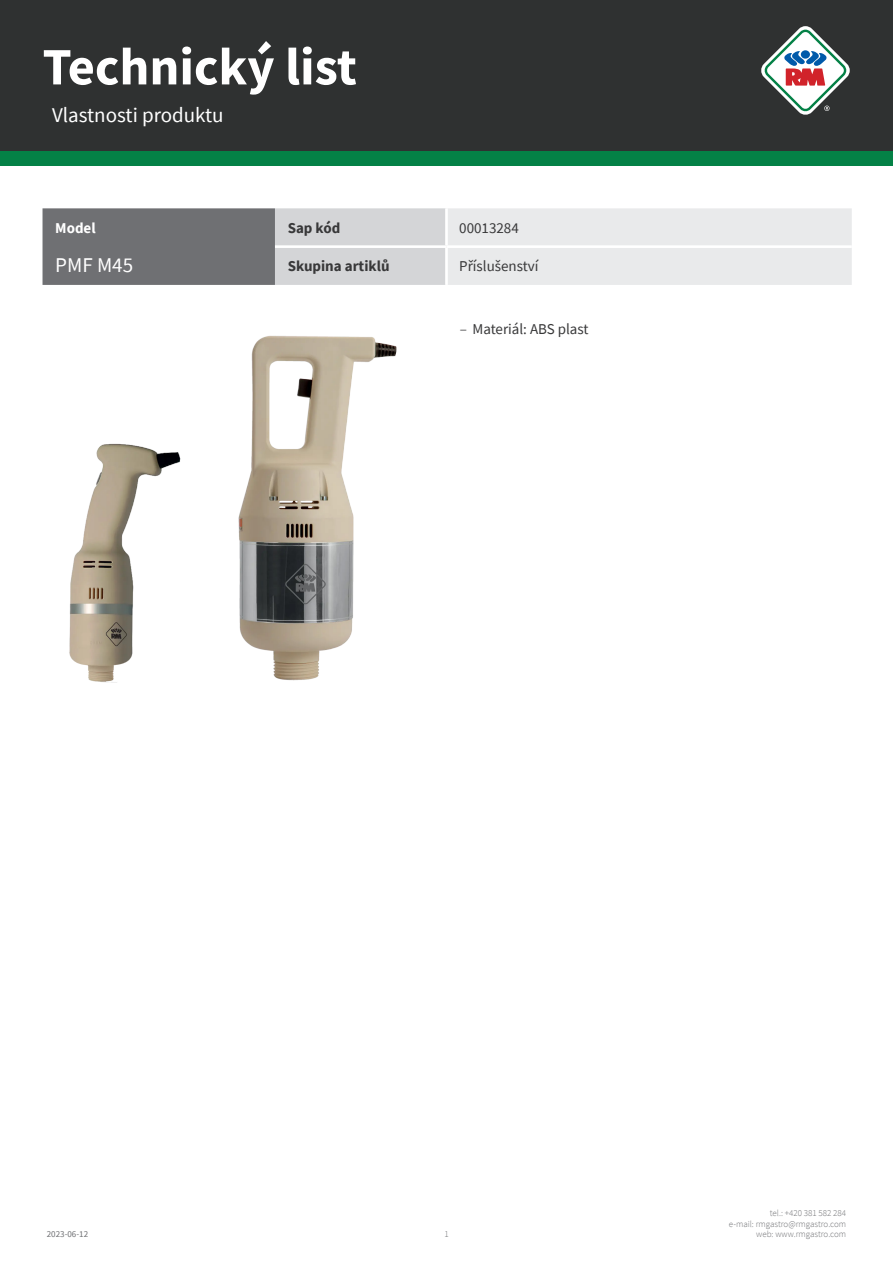
<style>
.page{position:relative;width:893px;height:1263px;background:#fff}
.page>*{position:absolute;margin:0;border:0;box-sizing:border-box;transform-origin:0 0}
.t1{font:700 52.5px "Source Sans Pro";color:#fff}
.kapitola{font:21px "Source Sans Pro";color:#fff}
.tabulka_-_headline{font:21px "Source Sans Pro";color:#fff}
.tabulka_-_text{font:15px "Source Sans Pro";color:#383839}
.tabulka_-_text-2{font:700 15px "Source Sans Pro";color:#383839}
.tabulka_-_text-3{font:700 15px "Source Sans Pro";color:#fff}
.t2{font:300 9px/10.8px "Source Sans Pro";color:#6f7073;text-align:right}
.t3{font:9px "Source Sans Pro";color:#6f7073}
.s1{font-weight:300}
</style>
<div class="page">
<div style="left:0;top:0;width:893px;height:166px;background:#048146"></div>
<div style="left:0;top:0;width:893px;height:151px;background:#2f3131"></div>
<svg style="left:761px;top:26px;width:89px;height:89px"></svg>
<img style="left:69px;top:335px;width:328px;height:348px">
<svg style="left:43px;top:208px;width:809px;height:77px;background:#c0c1c3"></svg>
<hr style="left:445px;top:208px;width:3px;height:37px;background:#fff">
<hr style="left:275px;top:245px;width:171px;height:3px;background:#fff">
<hr style="left:446px;top:245px;width:406px;height:3px;background:#fff">
<hr style="left:445px;top:248px;width:3px;height:37px;background:#fff">
<h1 class="t1" style="left:43px;top:31px;width:316px">Technický list</h1>
<p class="kapitola" style="left:52px;top:101px;width:173px">Vlastnosti produktu</p>
<p class="tabulka_-_text-3" style="left:55px;top:218px;width:42px">Model</p>
<p class="tabulka_-_text-2" style="left:288px;top:218px;width:54px">Sap kód</p>
<p class="tabulka_-_text" style="left:459px;top:219px;width:61px">00013284</p>
<p class="tabulka_-_headline" style="left:55px;top:251px;width:79px">PMF M45</p>
<p class="tabulka_-_text-2" style="left:288px;top:256px;width:103px">Skupina artiklů</p>
<p class="tabulka_-_text" style="left:459px;top:257px;width:81px">Příslušenství</p>
<p class="tabulka_-_text" style="left:460px;top:320px;width:130px"><span class="s1">–</span> Materiál: ABS plast</p>
<p class="t3" style="left:47px;top:1229px;width:43px">2023-06-12</p>
<p class="t2" style="left:444px;top:1229px;width:6px">1</p>
<p class="t2" style="left:729px;top:1207px;width:119px">tel.: +420 381 582 284<br>e-mail: rmgastro@rmgastro.com web: www.rmgastro.com</p>
</div>
